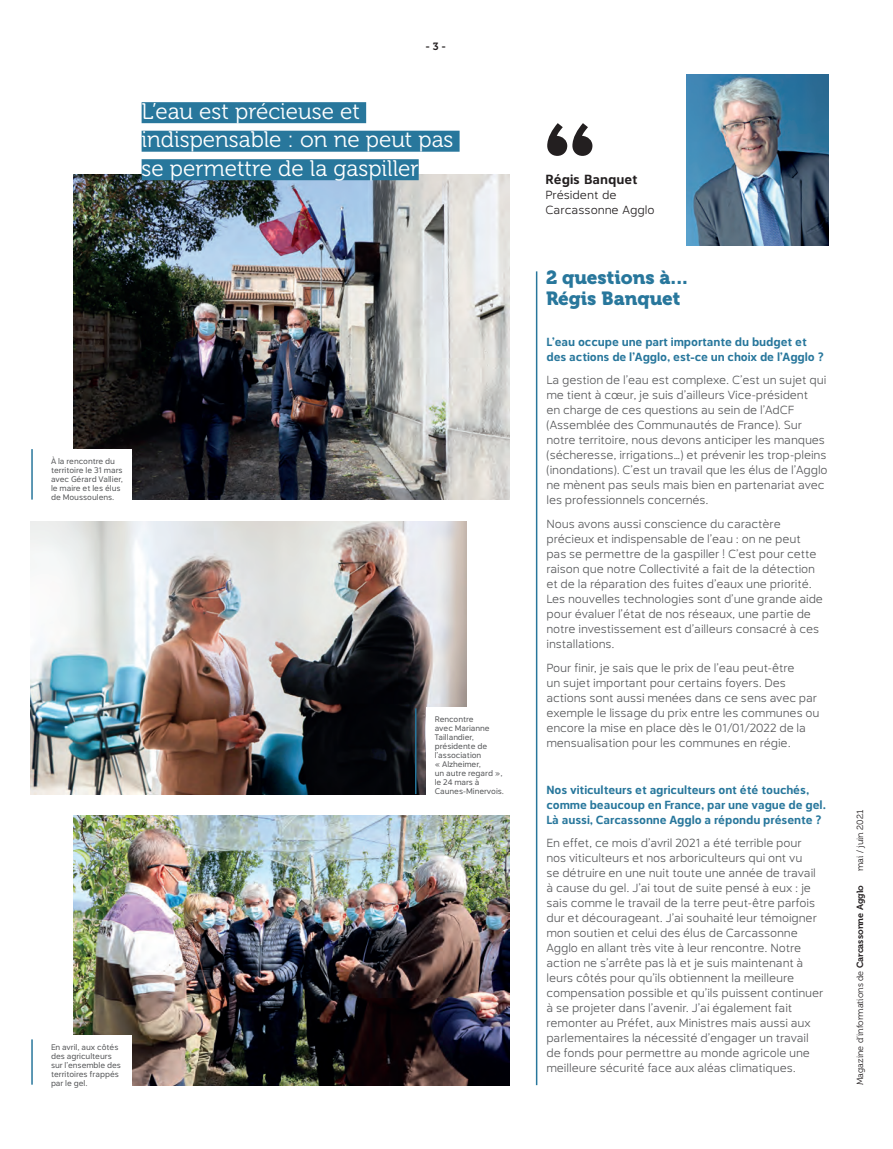
<style>
.page{position:relative;width:893px;height:1149px;background:#fff}
.page>*{position:absolute;margin:0;border:0;box-sizing:border-box;transform-origin:0 0}
.t1{font:22.5px/28.5px "Museo 300";color:#fff}
.t2{font:18.9px/21px "Museo 900";color:#28779c}
.t3{font:700 13.5px "Catesque";color:#231f20}
.t4{font:300 12px/15px "Catesque";letter-spacing:-.005em;color:#57585a}
.t5{font:700 12px/15px "Catesque";letter-spacing:-.005em;color:#28779c}
.t6{font:300 12px/15px "Catesque";color:#231f20}
.t7{font:10.5px "Museo 700";color:#231f20}
.t8{font:9px "Museo 300";color:#231f20}
.t9{font:8.25px/9px "Catesque";letter-spacing:-.005em;color:#57585a}
.s1{font-family:"Museo 700"}
</style>
<div class="page">
<img style="left:686px;top:74px;width:143px;height:171px">
<svg style="left:547px;top:123px;width:45px;height:33px"></svg>
<hr style="left:536px;top:271px;width:1px;height:813px;background:#28779c">
<img style="left:73px;top:815px;width:436px;height:269px">
<img style="left:31px;top:521px;width:435px;height:273px">
<img style="left:73px;top:174px;width:436px;height:325px">
<div style="left:142px;top:102px;width:224px;height:21px;background:#28779c"></div>
<div style="left:142px;top:131px;width:318px;height:21px;background:#28779c"></div>
<div style="left:142px;top:159px;width:277px;height:21px;background:#28779c"></div>
<div style="left:43px;top:449px;width:89px;height:59px;background:#fff"></div>
<div style="left:43px;top:1034px;width:89px;height:59px;background:#fff"></div>
<hr style="left:31px;top:449px;width:2px;height:50px;background:#28779c">
<div style="left:426px;top:707px;width:91px;height:95px;background:#fff"></div>
<hr style="left:415px;top:708px;width:1px;height:86px;background:#28779c">
<hr style="left:31px;top:1039px;width:2px;height:45px;background:#28779c">
<p class="t7" style="left:426px;top:41px;width:22px">- 3 -</p>
<h1 class="t1" style="left:142px;top:97px;width:313px">L’eau est précieuse et indispensable : on ne peut pas se permettre de la gaspiller</h1>
<p class="t9" style="left:51px;top:456px;width:73px">À la rencontre du territoire le 31 mars avec Gérard Vallier, le maire et les élus de Moussoulens.</p>
<p class="t9" style="left:51px;top:1041px;width:72px">En avril, aux côtés des agriculteurs sur l’ensemble des territoires frappés par le gel.</p>
<p class="t9" style="left:435px;top:714px;width:71px">Rencontre<br>avec Marianne<br>Taillandier, présidente de l’association<br>« Alzheimer,<br>un autre regard », le 24 mars à<br>Caunes-Minervois.</p>
<p class="t3" style="left:546px;top:172px;width:94px">Régis Banquet</p>
<p class="t6" style="left:546px;top:188px;width:111px">Président de<br>Carcassonne Agglo</p>
<h2 class="t2" style="left:546px;top:267px;width:143px">2 questions à...<br>Régis Banquet</h2>
<p class="t5" style="left:546px;top:334px;width:279px">L’eau occupe une part importante du budget et des actions de l’Agglo, est-ce un choix de l’Agglo ?</p>
<p class="t4" style="left:546px;top:372px;width:283px">La gestion de l’eau est complexe. C’est un sujet qui me tient à cœur, je suis d’ailleurs Vice-président<br>en charge de ces questions au sein de l’AdCF (Assemblée des Communautés de France). Sur notre territoire, nous devons anticiper les manques (sécheresse, irrigations…) et prévenir les trop-pleins (inondations). C’est un travail que les élus de l’Agglo ne mènent pas seuls mais bien en partenariat avec les professionnels concernés.</p>
<p class="t4" style="left:546px;top:516px;width:278px">Nous avons aussi conscience du caractère précieux et indispensable de l’eau : on ne peut pas se permettre de la gaspiller ! C’est pour cette raison que notre Collectivité a fait de la détection et de la réparation des fuites d’eaux une priorité.<br>Les nouvelles technologies sont d’une grande aide pour évaluer l’état de nos réseaux, une partie de notre investissement est d’ailleurs consacré à ces installations.</p>
<p class="t4" style="left:546px;top:659px;width:275px">Pour finir, je sais que le prix de l’eau peut-être<br>un sujet important pour certains foyers. Des actions sont aussi menées dans ce sens avec par exemple le lissage du prix entre les communes ou encore la mise en place dès le 01/01/2022 de la mensualisation pour les communes en régie.</p>
<p class="t5" style="left:546px;top:781px;width:281px">Nos viticulteurs et agriculteurs ont été touchés, comme beaucoup en France, par une vague de gel.<br>Là aussi, Carcassonne Agglo a répondu présente ?</p>
<p class="t4" style="left:546px;top:835px;width:278px">En effet, ce mois d’avril 2021 a été terrible pour nos viticulteurs et nos arboriculteurs qui ont vu<br>se détruire en une nuit toute une année de travail à cause du gel. J’ai tout de suite pensé à eux : je sais comme le travail de la terre peut-être parfois dur et décourageant. J’ai souhaité leur témoigner mon soutien et celui des élus de Carcassonne Agglo en allant très vite à leur rencontre. Notre action ne s’arrête pas là et je suis maintenant à leurs côtés pour qu’ils obtiennent la meilleure compensation possible et qu’ils puissent continuer à se projeter dans l’avenir. J’ai également fait remonter au Préfet, aux Ministres mais aussi aux parlementaires la nécessité d’engager un travail de fonds pour permettre au monde agricole une meilleure sécurité face aux aléas climatiques.</p>
<p class="t8" style="left:855px;top:870px;width:62px;rotate:-90deg">mai / juin 2021</p>
<p class="t8" style="left:855px;top:1084px;width:201px;rotate:-90deg">Magazine d’informations de <span class="s1">Carcassonne Agglo</span></p>
</div>
